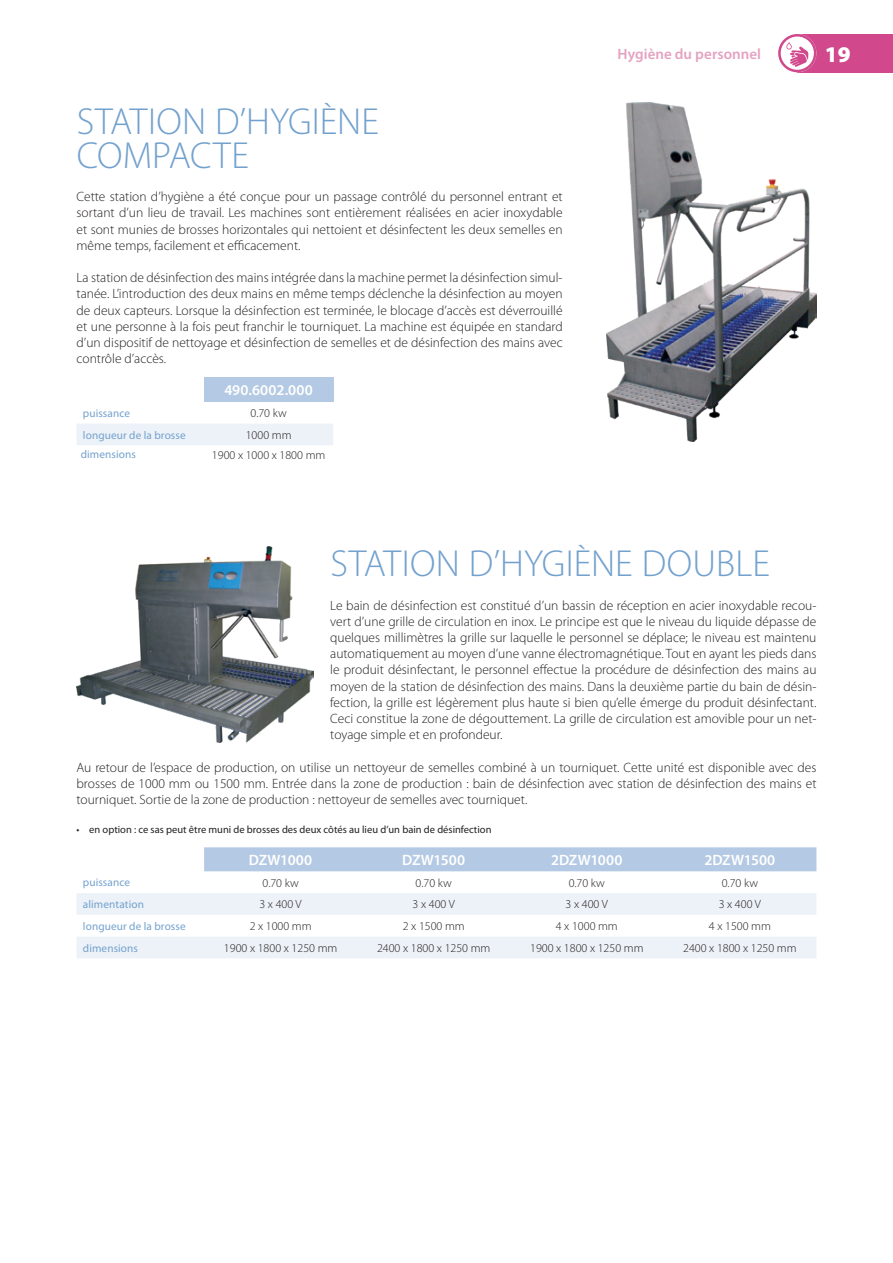
<style>
.page{position:relative;width:893px;height:1263px;background:#fff}
.page>*{position:absolute;margin:0;border:0;box-sizing:border-box;transform-origin:0 0}
.t1{font:300 37.8px/34.5px "Myriad Pro";letter-spacing:.005em;color:#73a1ce}
.t2{font:900 22.5px "Myriad Pro";color:#fff}
.t3{font:600 15px "Myriad Pro";color:#fff}
.t4{font:600 15px "Myriad Pro";color:#e5a2c1}
.t5{font:300 13.5px/16.2px "Myriad Pro";color:#231f20;text-align:justify}
.t6{font:300 12px "Myriad Pro";color:#231f20}
.t7{font:11.25px "Myriad Pro";letter-spacing:.01em;color:#73a1ce}
.t8{font:10.5px "Myriad Pro";color:#231f20}
</style>
<div class="page">
<div style="left:797px;top:34px;width:96px;height:38px;background:#d1498c"></div>
<svg style="left:778px;top:34px;width:38px;height:38px"></svg>
<div style="left:204px;top:378px;width:129px;height:24px;background:#b4c9e3"></div>
<div style="left:77px;top:424px;width:256px;height:21px;background:#edf2f8"></div>
<div style="left:204px;top:847px;width:612px;height:24px;background:#b4c9e3"></div>
<svg style="left:77px;top:893px;width:739px;height:65px;fill:#edf2f8"></svg>
<img style="left:606px;top:102px;width:210px;height:339px">
<img style="left:77px;top:546px;width:236px;height:197px">
<h1 class="t1" style="left:77px;top:104px;width:304px">STATION D’HYGIÈNE<br>COMPACTE</h1>
<p class="t5" style="left:77px;top:189px;width:488px">Cette station d’hygiène a été conçue pour un passage contrôlé du personnel entrant et sortant d’un lieu de travail. Les machines sont entièrement réalisées en acier inoxydable et sont munies de brosses horizontales qui nettoient et désinfectent les deux semelles en même temps, facilement et efficacement.</p>
<p class="t5" style="left:77px;top:270px;width:488px">La station de désinfection des mains intégrée dans la machine permet la désinfection simul&shy;tanée. L’introduction des deux mains en même temps déclenche la désinfection au moyen de deux capteurs. Lorsque la désinfection est terminée, le blocage d’accès est déverrouillé et une personne à la fois peut franchir le tourniquet. La machine est équipée en standard d’un dispositif de nettoyage et désinfection de semelles et de désinfection des mains avec contrôle d’accès.</p>
<p class="t3" style="left:224px;top:381px;width:90px">490.6002.000</p>
<p class="t7" style="left:83px;top:407px;width:49px">puissance</p>
<p class="t6" style="left:250px;top:407px;width:38px">0.70 kw</p>
<p class="t7" style="left:83px;top:429px;width:104px">longueur de la brosse</p>
<p class="t6" style="left:246px;top:428px;width:47px">1000 mm</p>
<p class="t7" style="left:81px;top:448px;width:57px">dimensions</p>
<p class="t6" style="left:212px;top:448px;width:115px">1900 x 1000 x 1800 mm</p>
<p class="t4" style="left:618px;top:44px;width:145px">Hygiène du personnel</p>
<h2 class="t2" style="left:825px;top:41px;width:27px">19</h2>
<h1 class="t1" style="left:331px;top:547px;width:441px">STATION D’HYGIÈNE DOUBLE</h1>
<p class="t5" style="left:330px;top:597px;width:488px">Le bain de désinfection est constitué d’un bassin de réception en acier inoxydable recou&shy;vert d’une grille de circulation en inox. Le principe est que le niveau du liquide dépasse de quelques millimètres la grille sur laquelle le personnel se déplace; le niveau est maintenu automatiquement au moyen d’une vanne électromagnétique. Tout en ayant les pieds dans le produit désinfectant, le personnel effectue la procédure de désinfection des mains au moyen de la station de désinfection des mains. Dans la deuxième partie du bain de désin&shy;fection, la grille est légèrement plus haute si bien qu’elle émerge du produit désinfectant.<br>Ceci constitue la zone de dégouttement. La grille de circulation est amovible pour un net&shy;toyage simple et en profondeur.</p>
<p class="t5" style="left:77px;top:759px;width:741px">Au retour de l’espace de production, on utilise un nettoyeur de semelles combiné à un tourniquet. Cette unité est disponible avec des brosses de 1000 mm ou 1500 mm. Entrée dans la zone de production : bain de désinfection avec station de désinfection des mains et tourniquet. Sortie de la zone de production : nettoyeur de semelles avec tourniquet.</p>
<p class="t8" style="left:77px;top:823px;width:416px">• en option : ce sas peut être muni de brosses des deux côtés au lieu d’un bain de désinfection</p>
<p class="t3" style="left:249px;top:850px;width:65px">DZW1000</p>
<p class="t3" style="left:402px;top:850px;width:64px">DZW1500</p>
<p class="t3" style="left:551px;top:850px;width:73px">2DZW1000</p>
<p class="t3" style="left:704px;top:850px;width:72px">2DZW1500</p>
<p class="t7" style="left:83px;top:876px;width:49px">puissance</p>
<p class="t6" style="left:263px;top:876px;width:38px">0.70 kw</p>
<p class="t6" style="left:416px;top:876px;width:38px">0.70 kw</p>
<p class="t6" style="left:569px;top:876px;width:38px">0.70 kw</p>
<p class="t6" style="left:722px;top:876px;width:38px">0.70 kw</p>
<p class="t7" style="left:83px;top:898px;width:63px">alimentation</p>
<p class="t6" style="left:259px;top:898px;width:44px">3 x 400 V</p>
<p class="t6" style="left:413px;top:898px;width:44px">3 x 400 V</p>
<p class="t6" style="left:566px;top:898px;width:44px">3 x 400 V</p>
<p class="t6" style="left:719px;top:898px;width:44px">3 x 400 V</p>
<p class="t7" style="left:83px;top:920px;width:104px">longueur de la brosse</p>
<p class="t6" style="left:250px;top:920px;width:63px">2 x 1000 mm</p>
<p class="t6" style="left:403px;top:920px;width:63px">2 x 1500 mm</p>
<p class="t6" style="left:556px;top:920px;width:63px">4 x 1000 mm</p>
<p class="t6" style="left:709px;top:920px;width:63px">4 x 1500 mm</p>
<p class="t7" style="left:83px;top:942px;width:57px">dimensions</p>
<p class="t6" style="left:224px;top:941px;width:115px">1900 x 1800 x 1250 mm</p>
<p class="t6" style="left:377px;top:941px;width:115px">2400 x 1800 x 1250 mm</p>
<p class="t6" style="left:530px;top:941px;width:115px">1900 x 1800 x 1250 mm</p>
<p class="t6" style="left:683px;top:941px;width:115px">2400 x 1800 x 1250 mm</p>
</div>
